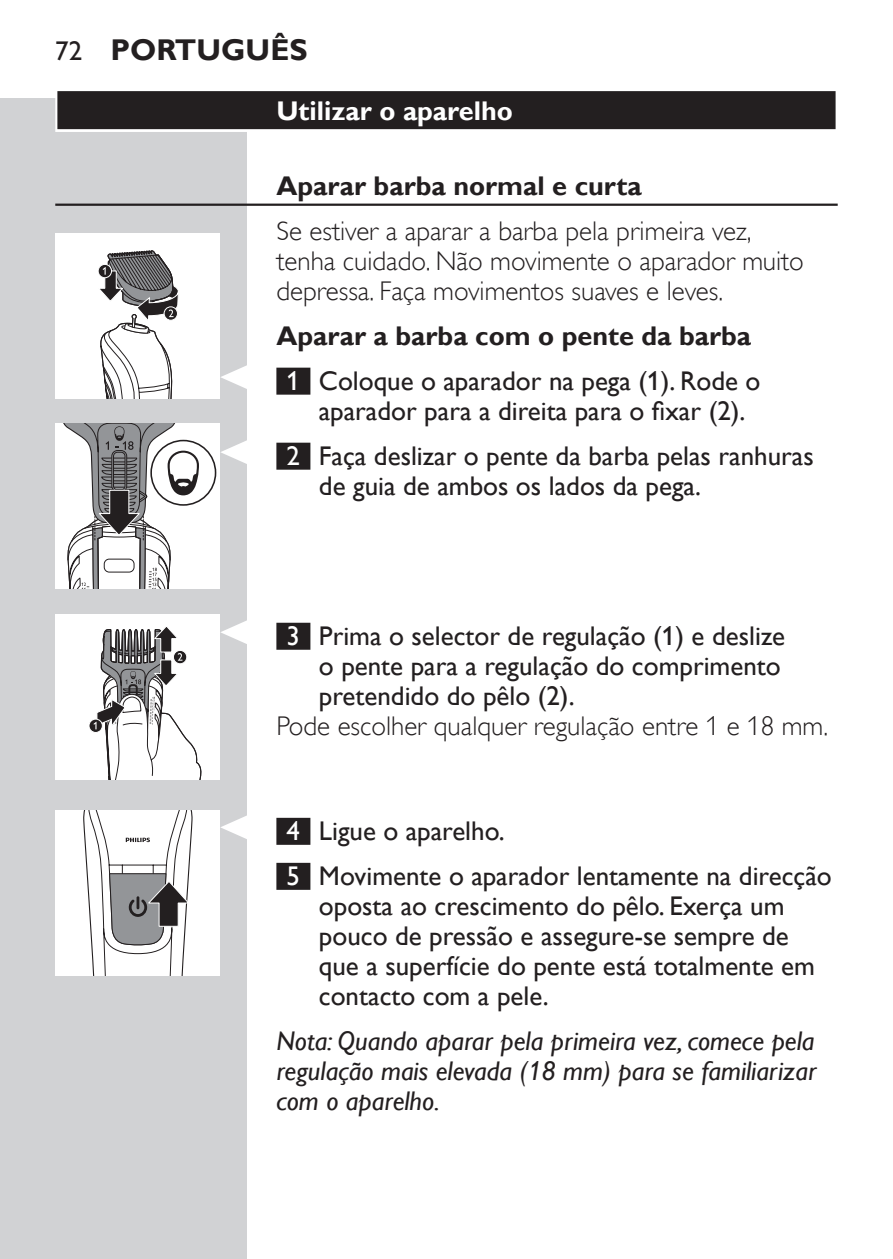
<style>
.page{position:relative;width:893px;height:1259px;background:#fff}
.page>*{position:absolute;margin:0;border:0;box-sizing:border-box;transform-origin:0 0}
.t1{font:700 30px "Gill Sans Alt One WGL";color:#231f20}
.t2{font:27px/30px "Gill Sans Alt One WGL";color:#231f20}
.t3{font:27px/30px "Gill Sans Alt One WGL Light";color:#231f20}
.t4{font:italic 27px/30px "Gill Sans Alt One WGL";color:#231f20;text-align:justify}
.t5{font:700 27px "Gill Sans Alt One WGL";color:#231f20}
.t6{font:700 27px "Gill Sans Alt One WGL";color:#fff}
.s1{font-weight:400;font-size:27px}
.s2{font-weight:700}
.s3{color:#fff}
</style>
<div class="page">
<hr style="left:892px;top:98px;width:1px;height:1161px;background:#d1d2d4">
<div style="left:0;top:98px;width:247px;height:1161px;background:#d1d2d4"></div>
<div style="left:55px;top:89px;width:783px;height:43px;background:linear-gradient(to right,#dcdbdc,#dcdbdc)"></div>
<div style="left:57px;top:91px;width:779px;height:38px;background:#231f20"></div>
<hr style="left:55px;top:204px;width:783px;height:2px;background:#231f20">
<div style="left:276px;top:368px;width:34px;height:27px;background:#231f20"></div>
<div style="left:276px;top:443px;width:34px;height:27px;background:#231f20"></div>
<div style="left:276px;top:623px;width:34px;height:27px;background:#231f20"></div>
<div style="left:276px;top:818px;width:34px;height:27px;background:#231f20"></div>
<div style="left:276px;top:863px;width:34px;height:27px;background:#231f20"></div>
<svg style="left:221px;top:365px;width:26px;height:24px"></svg>
<div style="left:55px;top:233px;width:165px;height:165px;background:#fff"></div>
<svg style="left:98px;top:250px;width:81px;height:148px"></svg>
<svg style="left:221px;top:440px;width:26px;height:24px"></svg>
<div style="left:55px;top:424px;width:165px;height:165px;background:#fff"></div>
<svg style="left:63px;top:424px;width:136px;height:165px"></svg>
<svg style="left:221px;top:620px;width:26px;height:24px"></svg>
<div style="left:55px;top:614px;width:165px;height:165px;background:#fff"></div>
<div style="left:89px;top:719px;width:14px;height:14px;background:#231f20;border:1px solid #fff;border-radius:50%"></div>
<svg style="left:94px;top:627px;width:108px;height:152px"></svg>
<svg style="left:221px;top:815px;width:26px;height:24px"></svg>
<div style="left:55px;top:810px;width:165px;height:165px;background:#fff"></div>
<svg style="left:83px;top:810px;width:110px;height:165px"></svg>
<p class="t1" style="left:55px;top:29px;width:254px"><span class="s1">72</span> PORTUGUÊS</p>
<p class="t6" style="left:276px;top:92px;width:238px">Utilizar o aparelho</p>
<p class="t5" style="left:276px;top:167px;width:367px">Aparar barba normal e curta</p>
<p class="t3" style="left:276px;top:216px;width:529px">Se estiver a aparar a barba pela primeira vez, tenha cuidado. Não movimente o aparador muito depressa. Faça movimentos suaves e leves.</p>
<p class="t2" style="left:276px;top:313px;width:486px;line-height:45px;text-align:center"><span class="s2">Aparar a barba com o pente da barba<br></span><span class="s3">1</span> Coloque o aparador na pega (1). Rode o</p>
<p class="t2" style="left:287px;top:388px;width:529px;line-height:45px;text-indent:32px">aparador para a direita para o fixar (2).<br><span class="s3">2</span> Faça deslizar o pente da barba pelas ranhuras</p>
<p class="t2" style="left:319px;top:471px;width:384px">de guia de ambos os lados da pega.</p>
<p class="t2" style="left:319px;top:621px;width:468px;text-indent:-32px"><span class="s3">3</span> Prima o selector de regulação (1) e deslize o pente para a regulação do comprimento pretendido do pêlo (2).</p>
<p class="t3" style="left:276px;top:711px;width:553px">Pode escolher qualquer regulação entre 1 e 18 mm.</p>
<p class="t2" style="left:287px;top:808px;width:547px;line-height:45px"><span class="s3">4</span> Ligue o aparelho.<br><span class="s3">5</span> Movimente o aparador lentamente na direcção</p>
<p class="t2" style="left:319px;top:891px;width:497px">oposta ao crescimento do pêlo. Exerça um pouco de pressão e assegure-se sempre de que a superfície do pente está totalmente em contacto com a pele.</p>
<p class="t4" style="left:276px;top:1026px;width:542px">Nota: Quando aparar pela primeira vez, comece pela regulação mais elevada (18 mm) para se familiarizar com o aparelho.</p>
</div>
